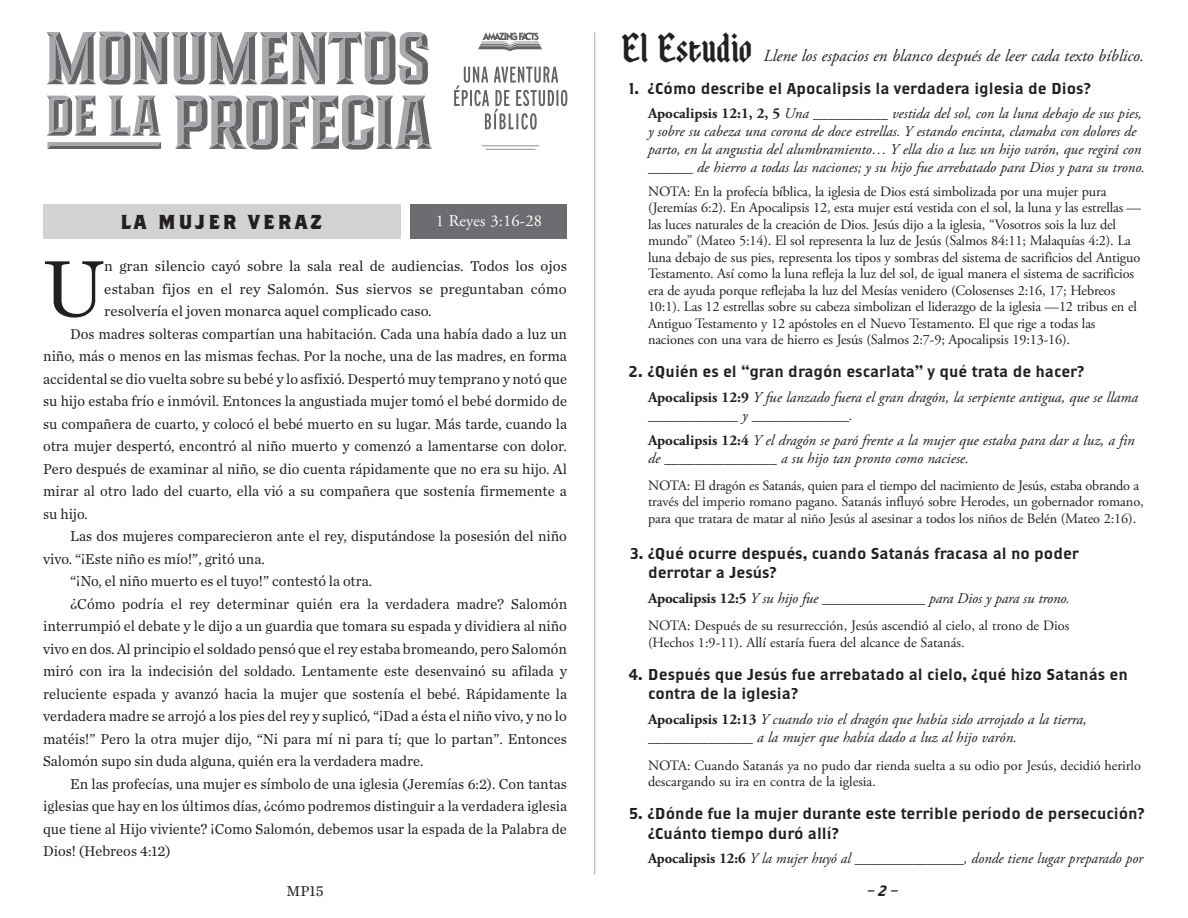
<style>
.page{position:relative;width:1188px;height:918px;background:#fff}
.page>*{position:absolute;margin:0;border:0;box-sizing:border-box;transform-origin:0 0}
.Intro{font:83.4px "Chronicle Text G1";color:#231f20}
.Subhead{font:37.5px "Atreyu";color:#231f20}
.t1{font:700 20.1px "Brothers OT";letter-spacing:.15em;color:#231f20}
.Subhead-2{font:italic 16.8px "Adobe Garamond Pro";color:#231f20}
.question{font:16.5px "Adobe Garamond Pro";letter-spacing:.01em;color:#fff}
.question-2{font:15.75px/19.5px "Brothers OT";color:#231f20}
.Bible{font:15.75px/19.5px "Brothers OT";color:#231f20}
.Intro-2{font:15px/22.5px "Chronicle Text G1";color:#231f20;text-align:justify}
.Bible-2{font:italic 15px/18px "Adobe Garamond Pro";color:#231f20}
.Bible-3{font:15px "Chronicle Text G1";color:#231f20}
.t2{font:15px "Brothers OT Super Slant";color:#231f20}
.t3{font:14.25px/16.5px "Adobe Garamond Pro";letter-spacing:-.01em;color:#231f20}
.s1{font-weight:700;font-style:normal}
.s2{font-size:15.75px}
</style>
<div class="page">
<div style="left:411px;top:204px;width:156px;height:34px;background:#6c6d70"></div>
<div style="left:43px;top:204px;width:357px;height:34px;background:#d1d2d4"></div>
<hr style="left:594px;top:32px;width:1px;height:843px;background:#a8a9ad">
<svg style="left:454px;top:32px;width:113px;height:118px"></svg>
<svg style="left:109px;top:96px;width:52px;height:40px"></svg>
<svg style="left:47px;top:96px;width:49px;height:40px"></svg>
<svg style="left:46px;top:32px;width:384px;height:53px"></svg>
<svg style="left:175px;top:95px;width:257px;height:55px"></svg>
<svg style="left:47px;top:142px;width:114px;height:7px"></svg>
<p class="t1" style="left:120px;top:213px;width:203px">LA MUJER VERAZ</p>
<p class="question" style="left:436px;top:211px;width:108px">1 Reyes 3:16-28</p>
<p class="Intro" style="left:43px;top:225px;width:63px">U</p>
<p class="Intro-2" style="left:104px;top:254px;width:464px">n gran silencio cayó sobre la sala real de audiencias. Todos los ojos estaban fijos en el rey Salomón. Sus siervos se preguntaban cómo resolvería el joven monarca aquel complicado caso.</p>
<p class="Intro-2" style="left:43px;top:322px;width:525px;text-indent:27px">Dos madres solteras compartían una habitación. Cada una había dado a luz un niño, más o menos en las mismas fechas. Por la noche, una de las madres, en forma accidental se dio vuelta sobre su bebé y lo asfixió. Despertó muy temprano y notó que su hijo estaba frío e inmóvil. Entonces la angustiada mujer tomó el bebé dormido de su compañera de cuarto, y colocó el bebé muerto en su lugar. Más tarde, cuando la otra mujer despertó, encontró al niño muerto y comenzó a lamentarse con dolor.<br>Pero después de examinar al niño, se dio cuenta rápidamente que no era su hijo. Al mirar al otro lado del cuarto, ella vió a su compañera que sostenía firmemente a su hijo.</p>
<p class="Intro-2" style="left:43px;top:524px;width:525px;text-indent:27px">Las dos mujeres comparecieron ante el rey, disputándose la posesión del niño vivo. “¡Este niño es mío!”, gritó una.</p>
<p class="Intro-2" style="left:70px;top:569px;width:303px">“¡No, el niño muerto es el tuyo!” contestó la otra.</p>
<p class="Intro-2" style="left:43px;top:592px;width:525px;text-indent:27px">¿Cómo podría el rey determinar quién era la verdadera madre? Salomón interrumpió el debate y le dijo a un guardia que tomara su espada y dividiera al niño vivo en dos. Al principio el soldado pensó que el rey estaba bromeando, pero Salomón miró con ira la indecisión del soldado. Lentamente este desenvainó su afilada y reluciente espada y avanzó hacia la mujer que sostenía el bebé. Rápidamente la verdadera madre se arrojó a los pies del rey y suplicó, “¡Dad a ésta el niño vivo, y no lo matéis!” Pero la otra mujer dijo, “Ni para mí ni para tí; que lo partan”. Entonces Salomón supo sin duda alguna, quién era la verdadera madre.</p>
<p class="Intro-2" style="left:43px;top:772px;width:525px;text-indent:27px">En las profecías, una mujer es símbolo de una iglesia (Jeremías 6:2). Con tantas iglesias que hay en los últimos días, ¿cómo podremos distinguir a la verdadera iglesia que tiene al Hijo viviente? ¡Como Salomón, debemos usar la espada de la Palabra de Dios! (Hebreos 4:12)</p>
<p class="Subhead" style="left:621px;top:22px;width:132px">El Estudio</p>
<p class="Subhead-2" style="left:763px;top:45px;width:382px">Llene los espacios en blanco después de leer cada texto bíblico.</p>
<p class="question-2" style="left:629px;top:79px;width:463px">1. ¿Cómo describe el Apocalipsis la verdadera iglesia de Dios?</p>
<p class="Bible-2" style="left:648px;top:105px;width:498px"><span class="s1">Apocalipsis 12:1, 2, 5</span> Una __________ vestida del sol, con la luna debajo de sus pies, y sobre su cabeza una corona de doce estrellas. Y estando encinta, clamaba con dolores de parto, en la angustia del alumbramiento… Y ella dio a luz un hijo varón, que regirá con ______ de hierro a todas las naciones; y su hijo fue arrebatado para Dios y para su trono.</p>
<p class="t3" style="left:648px;top:183px;width:495px">NOTA: En la profecía bíblica, la iglesia de Dios está simbolizada por una mujer pura (Jeremías 6:2). En Apocalipsis 12, esta mujer está vestida con el sol, la luna y las estrellas — las luces naturales de la creación de Dios. Jesús dijo a la iglesia, “Vosotros sois la luz del mundo” (Mateo 5:14). El sol representa la luz de Jesús (Salmos 84:11; Malaquías 4:2). La luna debajo de sus pies, representa los tipos y sombras del sistema de sacrificios del Antiguo Testamento. Así como la luna refleja la luz del sol, de igual manera el sistema de sacrificios era de ayuda porque reflejaba la luz del Mesías venidero (Colosenses 2:16, 17; Hebreos 10:1). Las 12 estrellas sobre su cabeza simbolizan el liderazgo de la iglesia —12 tribus en el Antiguo Testamento y 12 apóstoles en el Nuevo Testamento. El que rige a todas las naciones con una vara de hierro es Jesús (Salmos 2:7-9; Apocalipsis 19:13-16).</p>
<p class="question-2" style="left:629px;top:363px;width:457px">2. ¿Quién es el “gran dragón escarlata” y qué trata de hacer?</p>
<p class="Bible-2" style="left:648px;top:389px;width:492px"><span class="s1">Apocalipsis 12:9</span> Y fue lanzado fuera el gran dragón, la serpiente antigua, que se llama ____________ y _____________.</p>
<p class="Bible-2" style="left:648px;top:431px;width:488px"><span class="s1">Apocalipsis 12:4</span> Y el dragón se paró frente a la mujer que estaba para dar a luz, a fin de _______________ a su hijo tan pronto como naciese.</p>
<p class="t3" style="left:648px;top:478px;width:497px">NOTA: El dragón es Satanás, quien para el tiempo del nacimiento de Jesús, estaba obrando a través del imperio romano pagano. Satanás influyó sobre Herodes, un gobernador romano, para que tratara de matar al niño Jesús al asesinar a todos los niños de Belén (Mateo 2:16).</p>
<p class="question-2" style="left:648px;top:544px;width:432px;text-indent:-18px">3. ¿Qué ocurre después, cuando Satanás fracasa al no poder derrotar a Jesús?</p>
<p class="Bible-2" style="left:648px;top:590px;width:423px"><span class="s1">Apocalipsis 12:5</span> Y su hijo fue ______________ para Dios y para su trono.</p>
<p class="t3" style="left:648px;top:618px;width:423px">NOTA: Después de su resurrección, Jesús ascendió al cielo, al trono de Dios (Hechos 1:9-11). Allí estaría fuera del alcance de Satanás.</p>
<p class="question-2" style="left:648px;top:665px;width:481px;text-indent:-19px">4. Después que Jesús fue arrebatado al cielo, ¿qué hizo Satanás en contra de la iglesia?</p>
<p class="Bible-2" style="left:648px;top:711px;width:441px"><span class="s1">Apocalipsis 12:13</span> Y cuando vio el dragón que había sido arrojado a la tierra, ______________ a la mujer que había dado a luz al hijo varón.</p>
<p class="t3" style="left:648px;top:757px;width:495px">NOTA: Cuando Satanás ya no pudo dar rienda suelta a su odio por Jesús, decidió herirlo descargando su ira en contra de la iglesia.</p>
<p class="Bible" style="left:648px;top:805px;width:498px;text-indent:-19px">5. ¿Dónde fue la mujer durante este terrible período de persecución? ¿Cuánto tiempo duró allí?</p>
<p class="Bible-2" style="left:648px;top:850px;width:497px"><span class="s1">Apocalipsis 12:6</span> Y la mujer huyó al _______________, donde tiene lugar preparado por</p>
<p class="Bible-3" style="left:287px;top:879px;width:38px">MP<span class="s2">15</span></p>
<p class="t2" style="left:868px;top:884px;width:32px">– 2 –</p>
</div>
